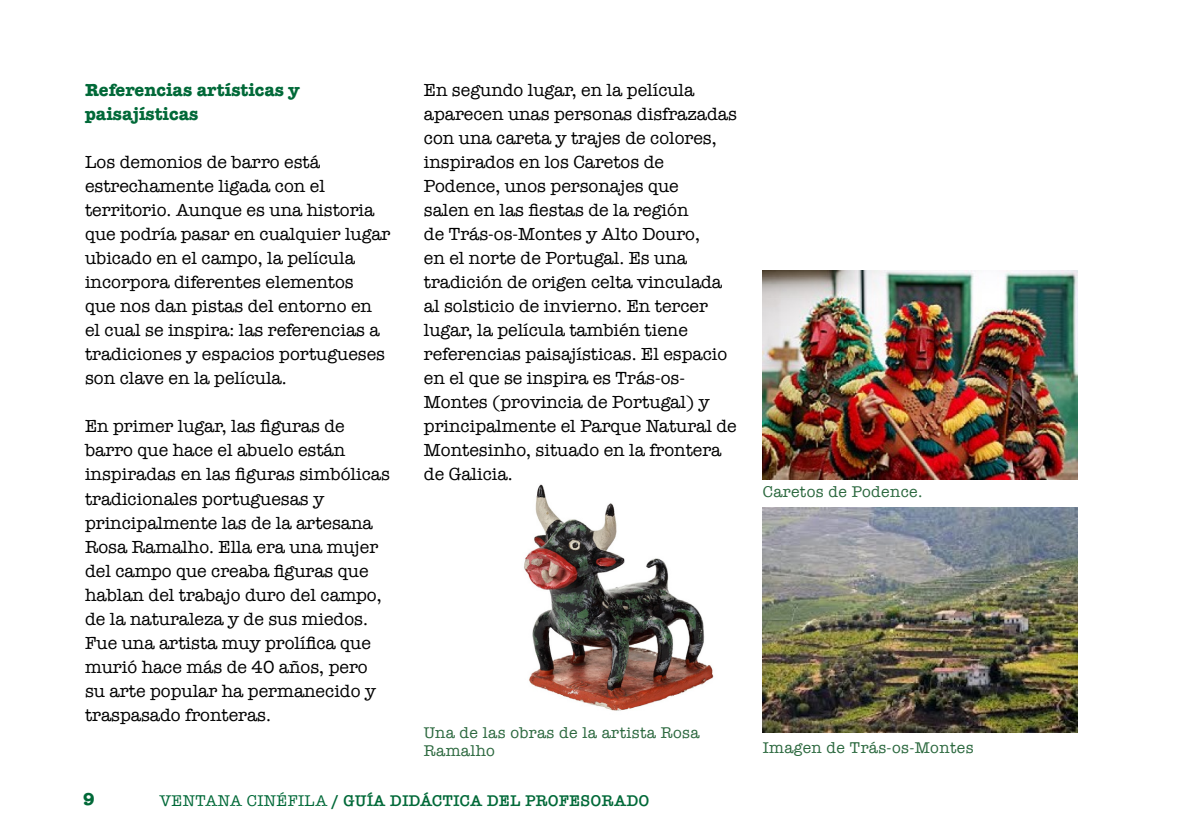
<style>
.page{position:relative;width:1191px;height:840px;background:#fff}
.page>*{position:absolute;margin:0;border:0;box-sizing:border-box;transform-origin:0 0}
.t1{font:18px/24px "American Typewriter";color:#000}
.t2{font:700 18px/24px "American Typewriter";color:#016938}
.t3{font:16px/18px "American Typewriter";letter-spacing:.025em;color:#2b683e}
.t4{font:600 16px "American Typewriter";letter-spacing:.025em;color:#016938}
.s1{font-weight:400}
</style>
<div class="page">
<img style="left:524px;top:484px;width:190px;height:227px">
<img style="left:762px;top:270px;width:315px;height:209px">
<img style="left:762px;top:507px;width:315px;height:224px">
<p class="t2" style="left:85px;top:77px;width:216px">Referencias artísticas y paisajísticas</p>
<p class="t1" style="left:85px;top:149px;width:307px">Los demonios de barro está estrechamente ligada con el territorio. Aunque es una historia que podría pasar en cualquier lugar ubicado en el campo, la película incorpora diferentes elementos<br>que nos dan pistas del entorno en el cual se inspira: las referencias a tradiciones y espacios portugueses son clave en la película.</p>
<p class="t1" style="left:85px;top:413px;width:306px">En primer lugar, las figuras de barro que hace el abuelo están inspiradas en las figuras simbólicas tradicionales portuguesas y principalmente las de la artesana<br>Rosa Ramalho. Ella era una mujer del campo que creaba figuras que hablan del trabajo duro del campo, de la naturaleza y de sus miedos.<br>Fue una artista muy prolífica que murió hace más de 40 años, pero su arte popular ha permanecido y traspasado fronteras.</p>
<p class="t1" style="left:424px;top:77px;width:314px">En segundo lugar, en la película aparecen unas personas disfrazadas con una careta y trajes de colores, inspirados en los Caretos de<br>Podence, unos personajes que<br>salen en las fiestas de la región<br>de Trás-os-Montes y Alto Douro,<br>en el norte de Portugal. Es una tradición de origen celta vinculada al solsticio de invierno. En tercer lugar, la película también tiene referencias paisajísticas. El espacio en el que se inspira es Trás-os-<br>Montes (provincia de Portugal) y principalmente el Parque Natural de<br>Montesinho, situado en la frontera de Galicia.</p>
<p class="t3" style="left:424px;top:722px;width:277px">Una de las obras de la artista Rosa<br>Ramalho</p>
<p class="t4" style="left:160px;top:787px;width:491px"><span class="s1">VENTANA CINÉFILA</span> / GUÍA DIDÁCTICA DEL PROFESORADO</p>
<p class="t3" style="left:762px;top:482px;width:161px">Caretos de Podence.</p>
<p class="t3" style="left:762px;top:737px;width:212px">Imagen de Trás-os-Montes</p>
</div>
